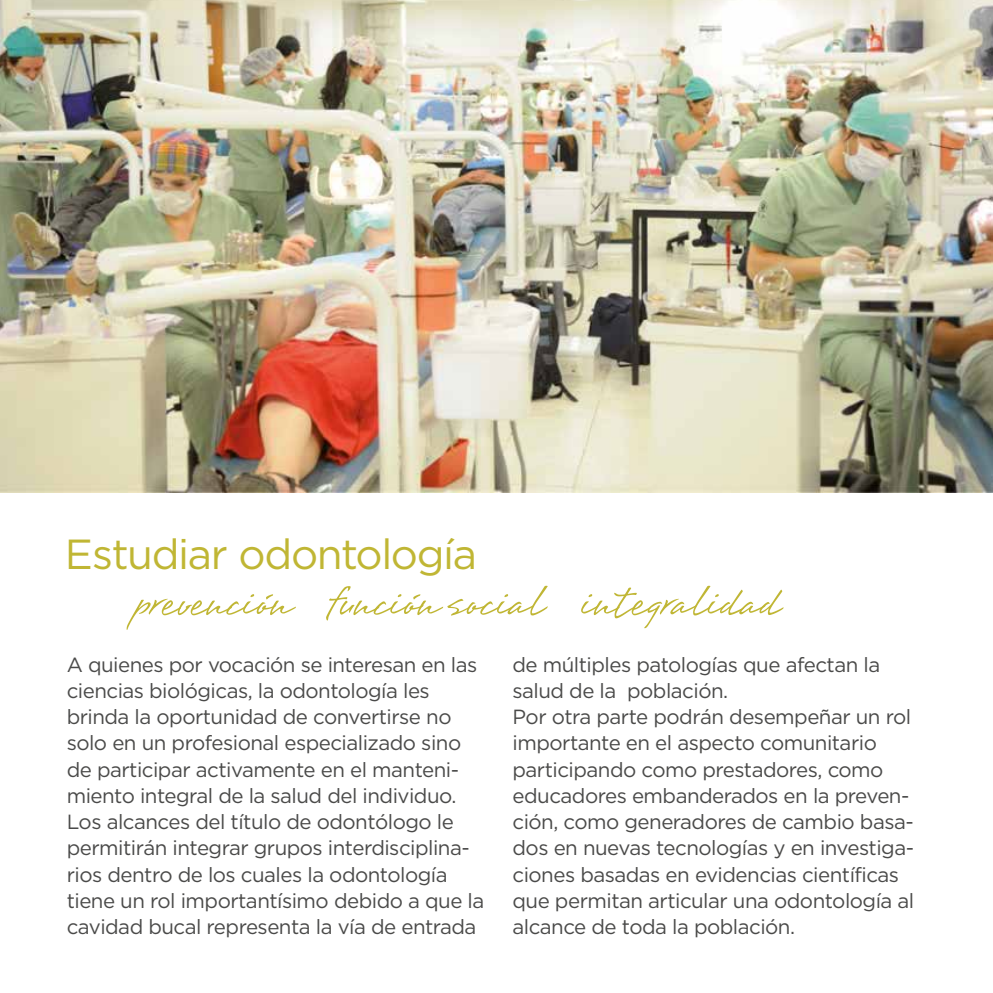
<style>
.page{position:relative;width:993px;height:993px;background:#fff}
.page>*{position:absolute;margin:0;border:0;box-sizing:border-box;transform-origin:0 0}
.t1{font:52.5px "Brisa";letter-spacing:-.02em;color:#c0b634}
.t2{font:42px "Gotham";letter-spacing:-.035em;color:#c0b634}
.t3{font:20.47px/26.2px "Gotham";letter-spacing:-.025em;color:#4a4a49}
</style>
<div class="page">
<img style="left:0;top:0;width:992px;height:492px">
<h2 class="t2" style="left:65px;top:531px;width:413px">Estudiar odontología</h2>
<h1 class="t1" style="left:134px;top:575px;width:647px">prevención función social integralidad</h1>
<p class="t3" style="left:67px;top:650px;width:419px">A quienes por vocación se interesan en las ciencias biológicas, la odontología les brinda la oportunidad de convertirse no solo en un profesional especializado sino de participar activamente en el manteni&shy;miento integral de la salud del individuo.<br>Los alcances del título de odontólogo le permitirán integrar grupos interdisciplina&shy;rios dentro de los cuales la odontología tiene un rol importantísimo debido a que la cavidad bucal representa la vía de entrada</p>
<p class="t3" style="left:512px;top:650px;width:403px">de múltiples patologías que afectan la salud de la población.<br>Por otra parte podrán desempeñar un rol importante en el aspecto comunitario participando como prestadores, como educadores embanderados en la preven&shy;ción, como generadores de cambio basa&shy;dos en nuevas tecnologías y en investiga&shy;ciones basadas en evidencias científicas que permitan articular una odontología al alcance de toda la población.</p>
</div>
